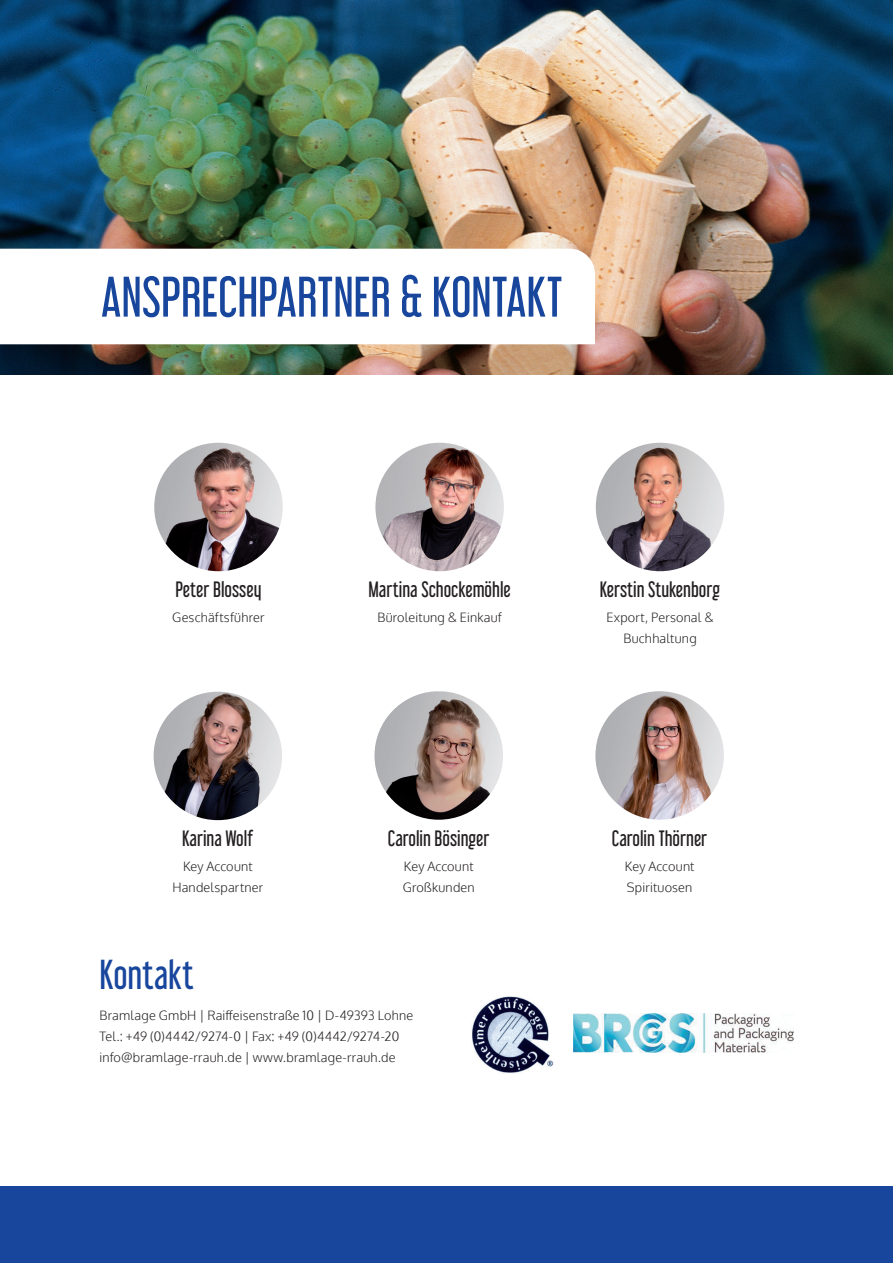
<style>
.page{position:relative;width:893px;height:1263px;background:#fff}
.page>*{position:absolute;margin:0;border:0;box-sizing:border-box;transform-origin:0 0}
.t1{font:51px "Libel Suit Rg";letter-spacing:-.005em;color:#18469d}
.t2{font:36.75px "Libel Suit Rg";color:#18469d}
.t3{font:19.5px "Libel Suit Rg";color:#231f20}
.t4{font:300 12.75px/21px "Oxygen";letter-spacing:.015em;color:#231f20}
</style>
<div class="page">
<img style="left:154px;top:443px;width:129px;height:128px;border-radius:64px">
<img style="left:154px;top:692px;width:128px;height:128px;border-radius:64px">
<img style="left:375px;top:443px;width:129px;height:128px;border-radius:64px">
<img style="left:374px;top:691px;width:129px;height:129px;border-radius:63px">
<img style="left:596px;top:443px;width:128px;height:128px;border-radius:64px">
<img style="left:595px;top:691px;width:129px;height:129px;border-radius:64px">
<img style="left:0;top:0;width:893px;height:375px">
<div style="left:0;top:1186px;width:893px;height:77px;background:#18469d"></div>
<svg style="left:0;top:249px;width:595px;height:95px"></svg>
<div style="left:92px;top:264px;width:480px;height:64px;background:#fff"></div>
<img style="left:472px;top:996px;width:81px;height:77px">
<img style="left:574px;top:1014px;width:220px;height:38px">
<h1 class="t1" style="left:101px;top:255px;width:463px">ANSPRECHPARTNER &amp; KONTAKT</h1>
<h3 class="t3" style="left:176px;top:573px;width:87px">Peter Blossey</h3>
<p class="t4" style="left:172px;top:608px;width:94px">Geschäftsführer</p>
<h3 class="t3" style="left:182px;top:822px;width:73px">Karina Wolf</h3>
<p class="t4" style="left:172px;top:856px;width:92px;text-align:center">Key Account<br>Handelspartner</p>
<h2 class="t2" style="left:99px;top:945px;width:96px">Kontakt</h2>
<h3 class="t3" style="left:368px;top:573px;width:144px">Martina Schockemöhle</h3>
<p class="t4" style="left:377px;top:608px;width:126px">Büroleitung &amp; Einkauf</p>
<h3 class="t3" style="left:388px;top:822px;width:103px">Carolin Bösinger</h3>
<p class="t4" style="left:403px;top:856px;width:74px">Key Account<br>Großkunden</p>
<p class="t4" style="left:99px;top:1005px;width:315px">Bramlage GmbH | Raiffeisenstraße 10 | D-49393 Lohne<br>Tel.: +49 (0)4442/9274-0 | Fax: +49 (0)4442/9274-20 info@bramlage-rrauh.de | www.bramlage-rrauh.de</p>
<h3 class="t3" style="left:600px;top:573px;width:122px">Kerstin Stukenborg</h3>
<p class="t4" style="left:606px;top:608px;width:109px;text-align:center">Export, Personal &amp;<br>Buchhaltung</p>
<h3 class="t3" style="left:612px;top:822px;width:97px">Carolin Thörner</h3>
<p class="t4" style="left:625px;top:856px;width:71px">Key Account<br>Spirituosen</p>
</div>
